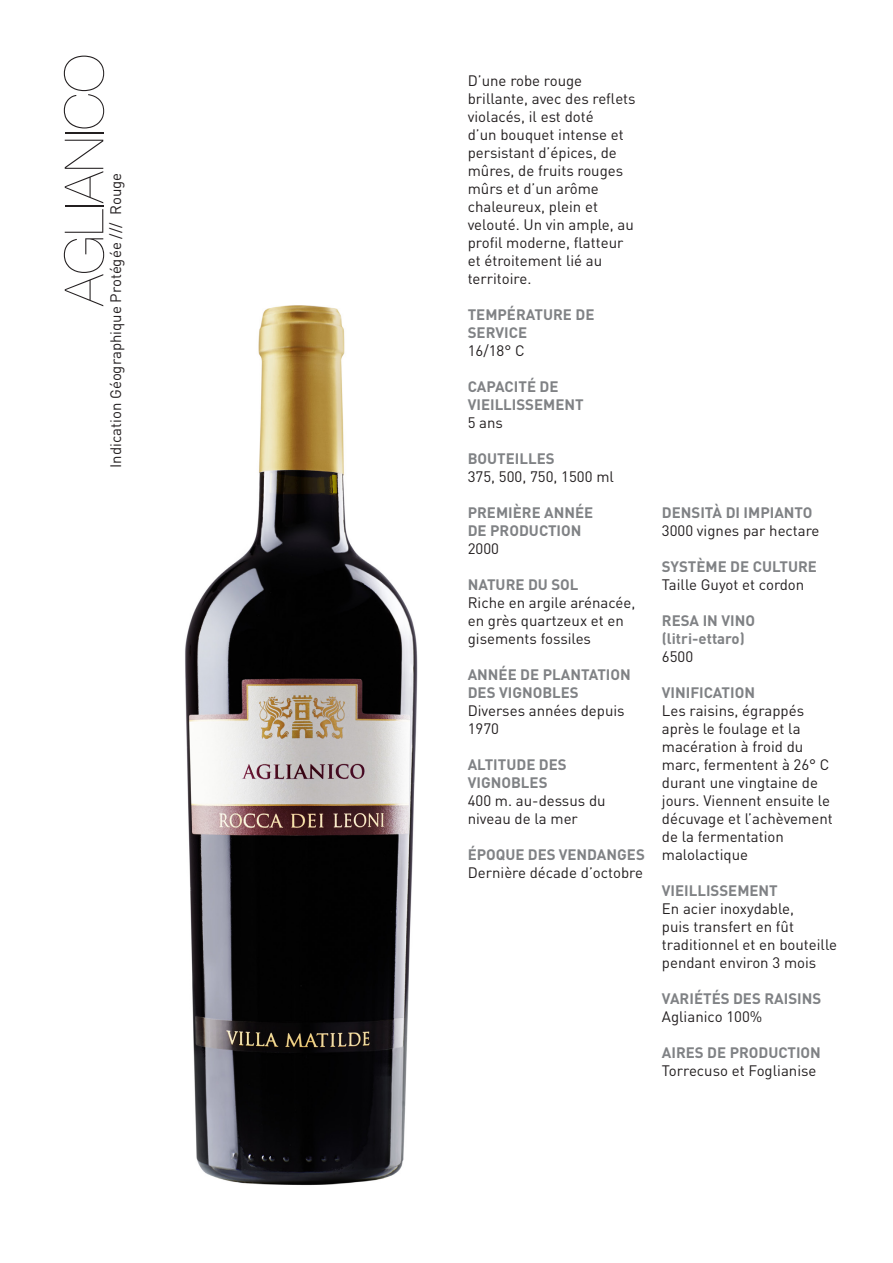
<style>
.page{position:relative;width:893px;height:1263px;background:#fff}
.page>*{position:absolute;margin:0;border:0;box-sizing:border-box;transform-origin:0 0}
.t1{font:200 54px "Helvetica Neue";color:#231f20}
.Stile_di_paragrafo_1{font:15px/18px "DIN";color:#231f20}
.Stile_di_paragrafo_1-2{font:700 15px/18px "DIN";color:#808285}
.s1{font-weight:400;color:#231f20}
.s2{font-weight:700;color:#808285}
</style>
<div class="page">
<img style="left:185px;top:305px;width:233px;height:880px">
<p class="t1" style="left:42px;top:306px;width:253px;rotate:-90deg">AGLIANICO</p>
<p class="Stile_di_paragrafo_1" style="left:107px;top:468px;width:296px;rotate:-90deg">Indication Géographique Protégée /// Rouge</p>
<p class="Stile_di_paragrafo_1" style="left:468px;top:71px;width:169px">D’une robe rouge brillante, avec des reflets violacés, il est doté<br>d’un bouquet intense et persistant d’épices, de mûres, de fruits rouges mûrs et d’un arôme chaleureux, plein et velouté. Un vin ample, au profil moderne, flatteur et étroitement lié au territoire.</p>
<p class="Stile_di_paragrafo_1-2" style="left:468px;top:304px;width:128px">TEMPÉRATURE DE</p>
<p class="Stile_di_paragrafo_1-2" style="left:468px;top:322px;width:61px">SERVICE<br><span class="s1">16/18° C</span></p>
<p class="Stile_di_paragrafo_1-2" style="left:468px;top:376px;width:92px">CAPACITÉ DE</p>
<p class="Stile_di_paragrafo_1-2" style="left:468px;top:394px;width:117px">VIEILLISSEMENT<br><span class="s1">5 ans</span></p>
<p class="Stile_di_paragrafo_1" style="left:468px;top:449px;width:148px"><span class="s2">BOUTEILLES<br></span>375, 500, 750, 1500 ml</p>
<p class="Stile_di_paragrafo_1-2" style="left:468px;top:502px;width:127px">PREMIÈRE ANNÉE</p>
<p class="Stile_di_paragrafo_1-2" style="left:468px;top:520px;width:115px">DE PRODUCTION<br><span class="s1">2000</span></p>
<p class="Stile_di_paragrafo_1" style="left:468px;top:575px;width:169px"><span class="s2">NATURE DU SOL<br></span>Riche en argile arénacée, en grès quartzeux et en gisements fossiles</p>
<p class="Stile_di_paragrafo_1-2" style="left:468px;top:664px;width:165px">ANNÉE DE PLANTATION</p>
<p class="Stile_di_paragrafo_1" style="left:468px;top:683px;width:158px"><span class="s2">DES VIGNOBLES<br></span>Diverses années depuis<br>1970</p>
<p class="Stile_di_paragrafo_1-2" style="left:468px;top:754px;width:100px">ALTITUDE DES</p>
<p class="Stile_di_paragrafo_1" style="left:468px;top:773px;width:139px"><span class="s2">VIGNOBLES<br></span>400 m. au-dessus du niveau de la mer</p>
<p class="Stile_di_paragrafo_1" style="left:468px;top:845px;width:179px"><span class="s2">ÉPOQUE DES VENDANGES<br></span>Dernière décade d’octobre</p>
<p class="Stile_di_paragrafo_1" style="left:662px;top:503px;width:159px"><span class="s2">DENSITÀ DI IMPIANTO<br></span>3000 vignes par hectare</p>
<p class="Stile_di_paragrafo_1" style="left:662px;top:557px;width:157px"><span class="s2">SYSTÈME DE CULTURE<br></span>Taille Guyot et cordon</p>
<p class="Stile_di_paragrafo_1-2" style="left:662px;top:610px;width:95px">RESA IN VINO</p>
<p class="Stile_di_paragrafo_1-2" style="left:662px;top:628px;width:84px">(litri-ettaro)<br><span class="s1">6500</span></p>
<p class="Stile_di_paragrafo_1" style="left:662px;top:683px;width:172px"><span class="s2">VINIFICATION<br></span>Les raisins, égrappés après le foulage et la macération à froid du marc, fermentent à 26° C durant une vingtaine de jours. Viennent ensuite le décuvage et l’achèvement de la fermentation malolactique</p>
<p class="Stile_di_paragrafo_1" style="left:662px;top:881px;width:177px"><span class="s2">VIEILLISSEMENT<br></span>En acier inoxydable,<br>puis transfert en fût traditionnel et en bouteille pendant environ 3 mois</p>
<p class="Stile_di_paragrafo_1-2" style="left:662px;top:988px;width:161px">VARIÉTÉS DES RAISINS<br><span class="s1">Aglianico 100%</span></p>
<p class="Stile_di_paragrafo_1" style="left:662px;top:1043px;width:161px"><span class="s2">AIRES DE PRODUCTION<br></span>Torrecuso et Foglianise</p>
</div>
